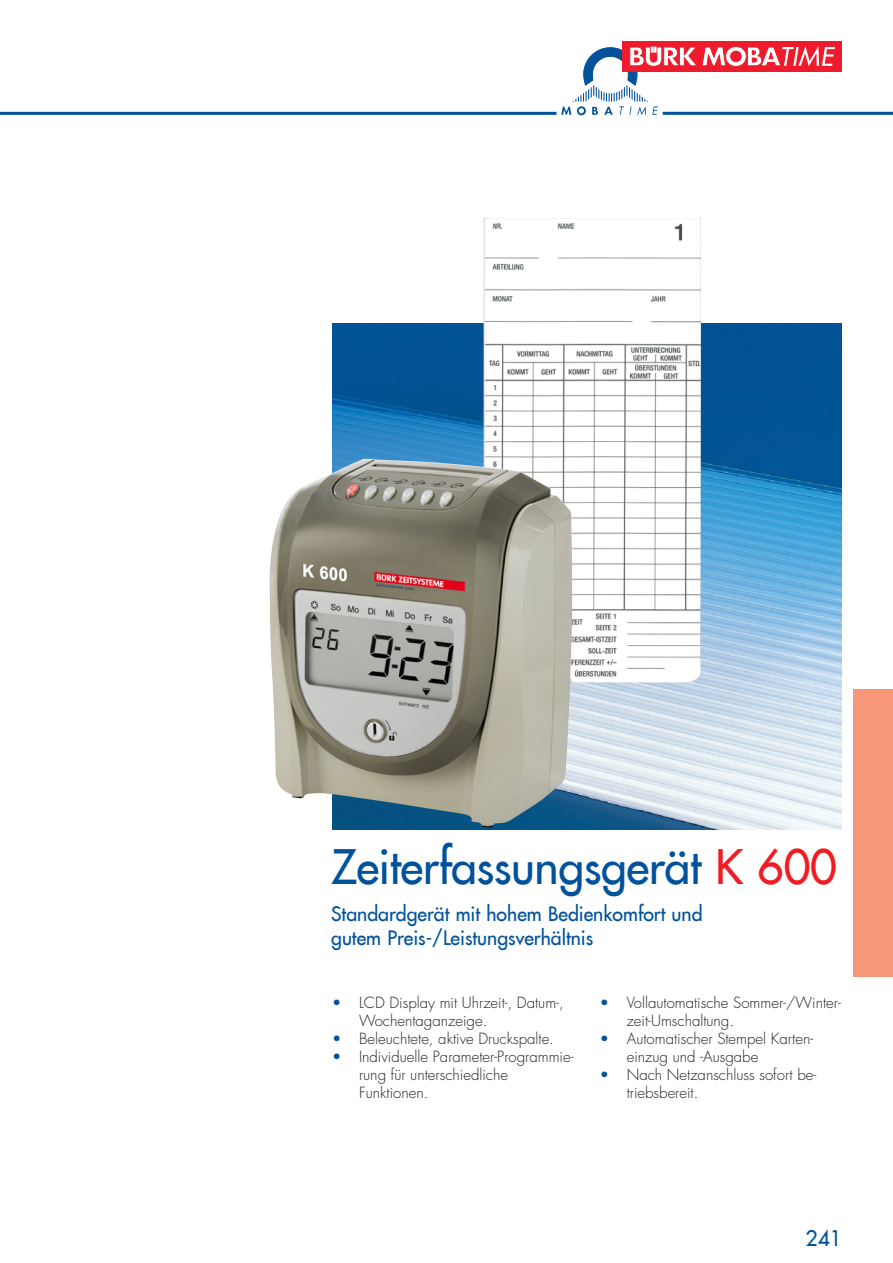
<style>
.page{position:relative;width:893px;height:1263px;background:#fff}
.page>*{position:absolute;margin:0;border:0;box-sizing:border-box;transform-origin:0 0}
.t1{font:46.5px "Futura LT";letter-spacing:-.01em;color:#01529b}
.t2{font:21px "Futura LT";color:#01529b}
.t3{font:19.5px/23.4px "Futura LT";color:#01529b}
.t4{font:300 15px/18px "Futura LT";color:#231f20}
.s1{color:#ee1d23}
.s2{color:#01529b}
</style>
<div class="page">
<div style="left:622px;top:41px;width:220px;height:31px;background:#ee1b2c"></div>
<svg style="left:561px;top:46px;width:274px;height:69px"></svg>
<hr style="left:663px;top:112px;width:230px;height:3px;background:#01529b">
<hr style="left:0;top:112px;width:556px;height:3px;background:#01529b">
<div style="left:853px;top:690px;width:40px;height:287px;background:#f6977a"></div>
<img style="left:332px;top:323px;width:510px;height:506px">
<img style="left:483px;top:218px;width:218px;height:465px">
<img style="left:270px;top:459px;width:302px;height:369px">
<h1 class="t1" style="left:331px;top:836px;width:507px">Zeiterfassungsgerät <span class="s1">K 600</span></h1>
<h3 class="t3" style="left:331px;top:902px;width:373px">Standardgerät mit hohem Bedienkomfort und gutem Preis-/Leistungsverhältnis</h3>
<p class="t4" style="left:359px;top:994px;width:206px;text-indent:-27px"><span class="s2">•</span> LCD Display mit Uhrzeit-, Datum-,<br>Wochentaganzeige.</p>
<p class="t4" style="left:332px;top:1030px;width:223px"><span class="s2">•</span> Beleuchtete, aktive Druckspalte.</p>
<p class="t4" style="left:359px;top:1048px;width:216px;text-indent:-27px"><span class="s2">•</span> Individuelle Parameter-Programmie&shy;rung für unterschiedliche<br>Funktionen.</p>
<p class="t4" style="left:627px;top:994px;width:216px;text-indent:-27px"><span class="s2">•</span> Vollautomatische Sommer-/Winter&shy;zeit-Umschaltung.</p>
<p class="t4" style="left:627px;top:1030px;width:188px;text-indent:-27px"><span class="s2">•</span> Automatischer Stempel Karten&shy;einzug und -Ausgabe</p>
<p class="t4" style="left:627px;top:1066px;width:191px;text-indent:-27px"><span class="s2">•</span> Nach Netzanschluss sofort be&shy;triebsbereit.</p>
<h2 class="t2" style="left:805px;top:1225px;width:38px">241</h2>
</div>
